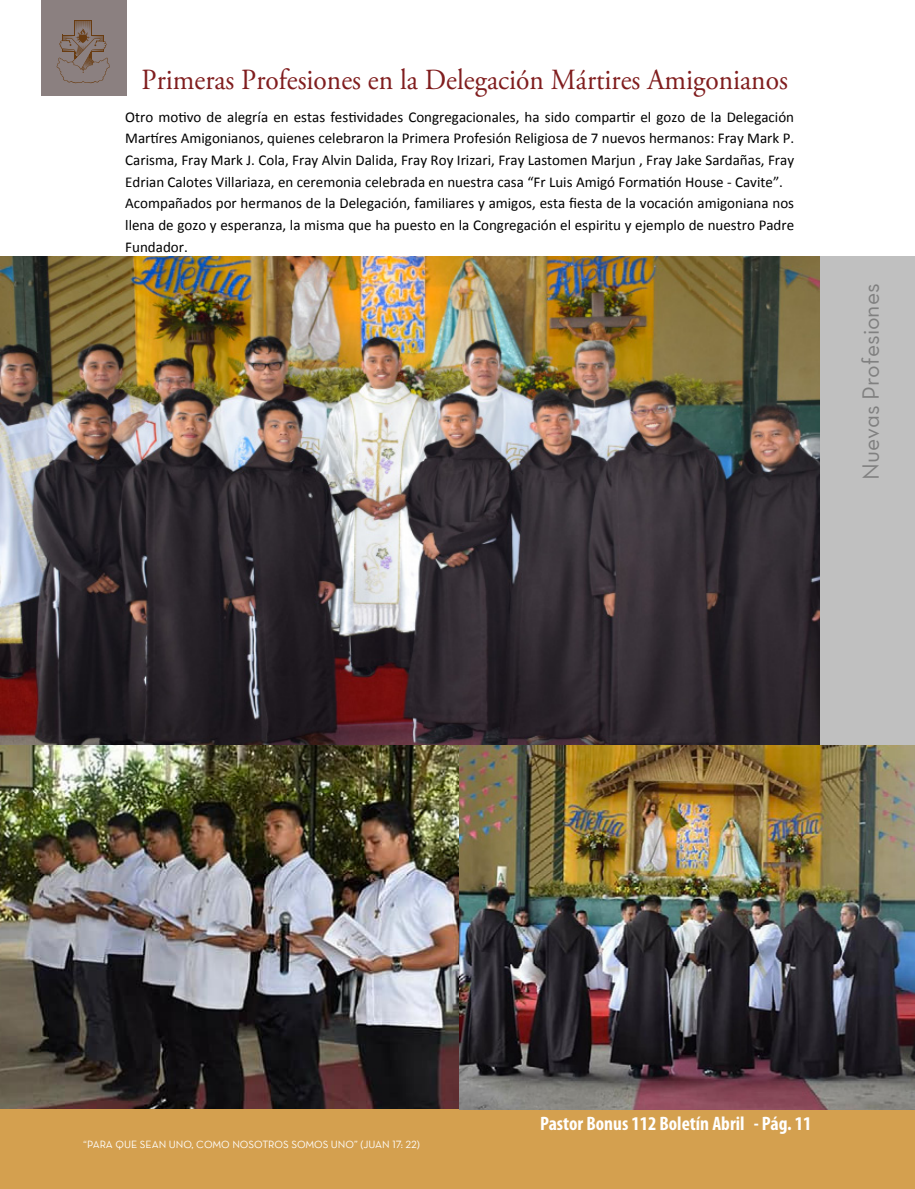
<style>
.page{position:relative;width:915px;height:1189px;background:#fff}
.page>*{position:absolute;margin:0;border:0;box-sizing:border-box;transform-origin:0 0}
.t1{font:29.25px "Adobe Garamond Pro";color:#801d1e;scale:.94 1}
.t2{font:23.7px "Neutra Text Book Alt";color:#808080}
.t3{font:700 condensed 19.5px "Myriad Pro";color:#fff}
.t4{font:15px/21.6px "Calibri";color:#000}
.t5{font:10.65px "Neutra Text Book Alt";color:#fff}
</style>
<div class="page">
<div style="left:0;top:1105px;width:914px;height:83px;background:#d4a04f"></div>
<div style="left:41px;top:1px;width:85px;height:95px;background:#8b8080"></div>
<svg style="left:56px;top:21px;width:54px;height:63px"></svg>
<img style="left:0;top:256px;width:820px;height:489px">
<div style="left:820px;top:256px;width:94px;height:492px;background:#c0c0c0"></div>
<img style="left:0;top:745px;width:914px;height:364px">
<h1 class="t1" style="left:142px;top:63px;width:689px">Primeras Profesiones en la Delegación Mártires Amigonianos</h1>
<p class="t4" style="left:125px;top:106px;width:670px">Otro motivo de alegría en estas festividades Congregacionales, ha sido compartir el gozo de la Delegación Martíres Amigonianos, quienes celebraron la Primera Profesión Religiosa de 7 nuevos hermanos: Fray Mark P.<br>Carisma, Fray Mark J. Cola, Fray Alvin Dalida, Fray Roy Irizari, Fray Lastomen Marjun , Fray Jake Sardañas, Fray Edrian Calotes Villariaza, en ceremonia celebrada en nuestra casa “Fr Luis Amigó Formatión House - Cavite”.<br>Acompañados por hermanos de la Delegación, familiares y amigos, esta fiesta de la vocación amigoniana nos llena de gozo y esperanza, la misma que ha puesto en la Congregación el espiritu y ejemplo de nuestro Padre Fundador.</p>
<h2 class="t2" style="left:856px;top:480px;width:198px;rotate:-90deg">Nuevas Profesiones</h2>
<p class="t5" style="left:83px;top:1138px;width:338px">“PARA QUE SEAN UNO, COMO NOSOTROS SOMOS UNO” (JUAN 17: 22)</p>
<h3 class="t3" style="left:540px;top:1112px;width:273px">Pastor Bonus 112 Boletín Abril - Pág. 11</h3>
</div>
